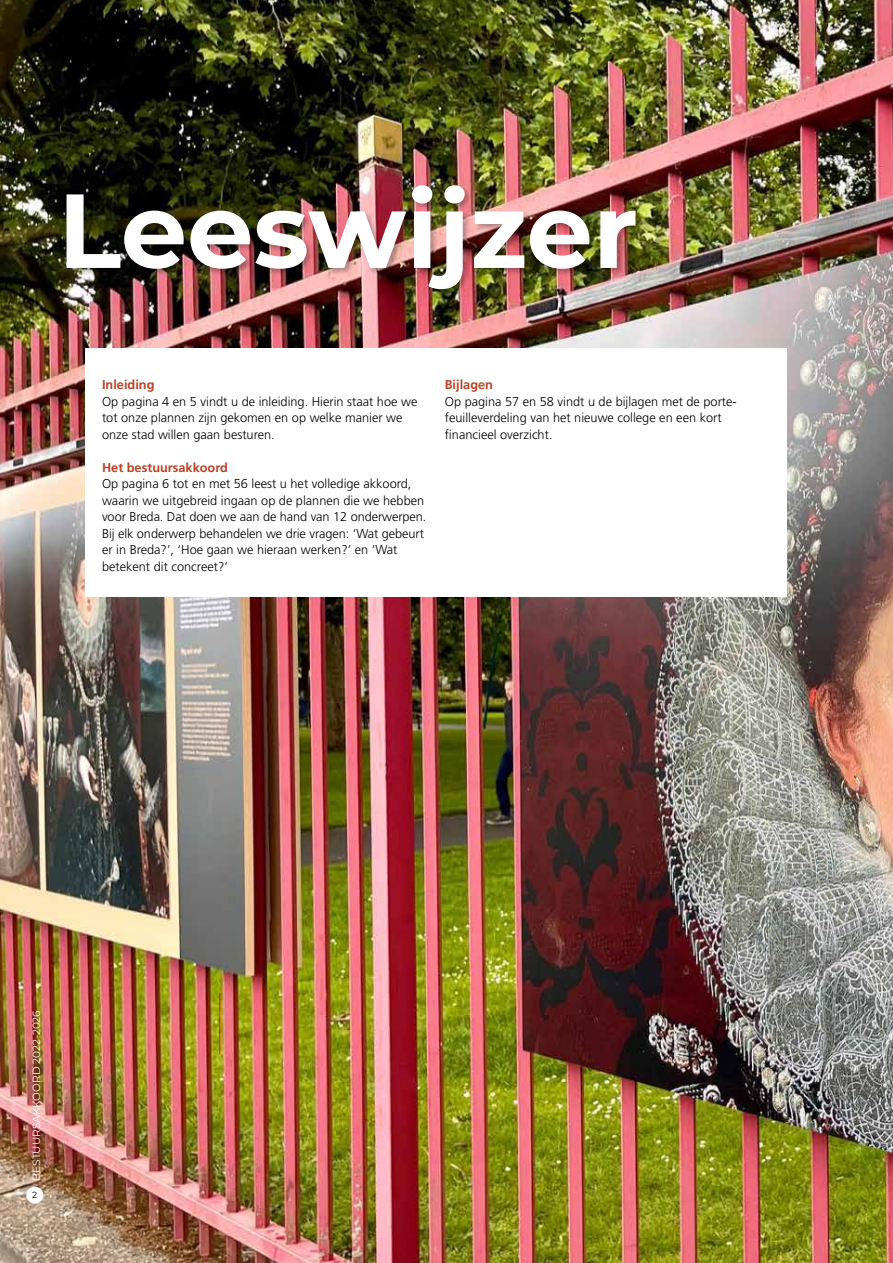
<style>
.page{position:relative;width:893px;height:1263px;background:#fff}
.page>*{position:absolute;margin:0;border:0;box-sizing:border-box;transform-origin:0 0}
.t1{font:700 105px "Montserrat";color:#fff}
.t2{font:300 12.75px/16.5px "Frutiger LT Std";color:#000}
.t3{font:700 12.75px "Frutiger LT Std";color:#b84224}
.t4{font:10.5px "Montserrat";color:#fff}
.t5{font:8.85px "Montserrat";color:#000}
</style>
<div class="page">
<img style="left:0;top:0;width:893px;height:1263px">
<div style="left:85px;top:348px;width:702px;height:248px;background:#fff"></div>
<div style="left:65px;top:183px;width:578px;height:114px;background:#000;opacity:.3"></div>
<hr style="left:219px;top:993px;width:1px;height:61px;background:#e2003b">
<div style="left:26px;top:1187px;width:17px;height:17px;background:#fff;border-radius:50%"></div>
<h1 class="t1" style="left:58px;top:155px;width:582px">Leeswijzer</h1>
<p class="t3" style="left:102px;top:377px;width:54px">Inleiding</p>
<p class="t2" style="left:102px;top:393px;width:317px">Op pagina 4 en 5 vindt u de inleiding. Hierin staat hoe we tot onze plannen zijn gekomen en op welke manier we onze stad willen gaan besturen.</p>
<p class="t3" style="left:102px;top:460px;width:127px">Het bestuursakkoord</p>
<p class="t2" style="left:102px;top:476px;width:326px">Op pagina 6 tot en met 56 leest u het volledige akkoord, waarin we uitgebreid ingaan op de plannen die we hebben voor Breda. Dat doen we aan de hand van 12 onderwerpen.<br>Bij elk onderwerp behandelen we drie vragen: ‘Wat gebeurt er in Breda?’, ‘Hoe gaan we hieraan werken?’ en ‘Wat betekent dit concreet?’</p>
<p class="t3" style="left:445px;top:377px;width:50px">Bijlagen</p>
<p class="t2" style="left:445px;top:393px;width:293px">Op pagina 57 en 58 vindt u de bijlagen met de porte&shy;feuilleverdeling van het nieuwe college en een kort financieel overzicht.</p>
<p class="t4" style="left:29px;top:1181px;width:172px;rotate:-90deg">BESTUURSAKKOORD 2022-2026</p>
<p class="t5" style="left:32px;top:1189px;width:7px">2</p>
</div>
